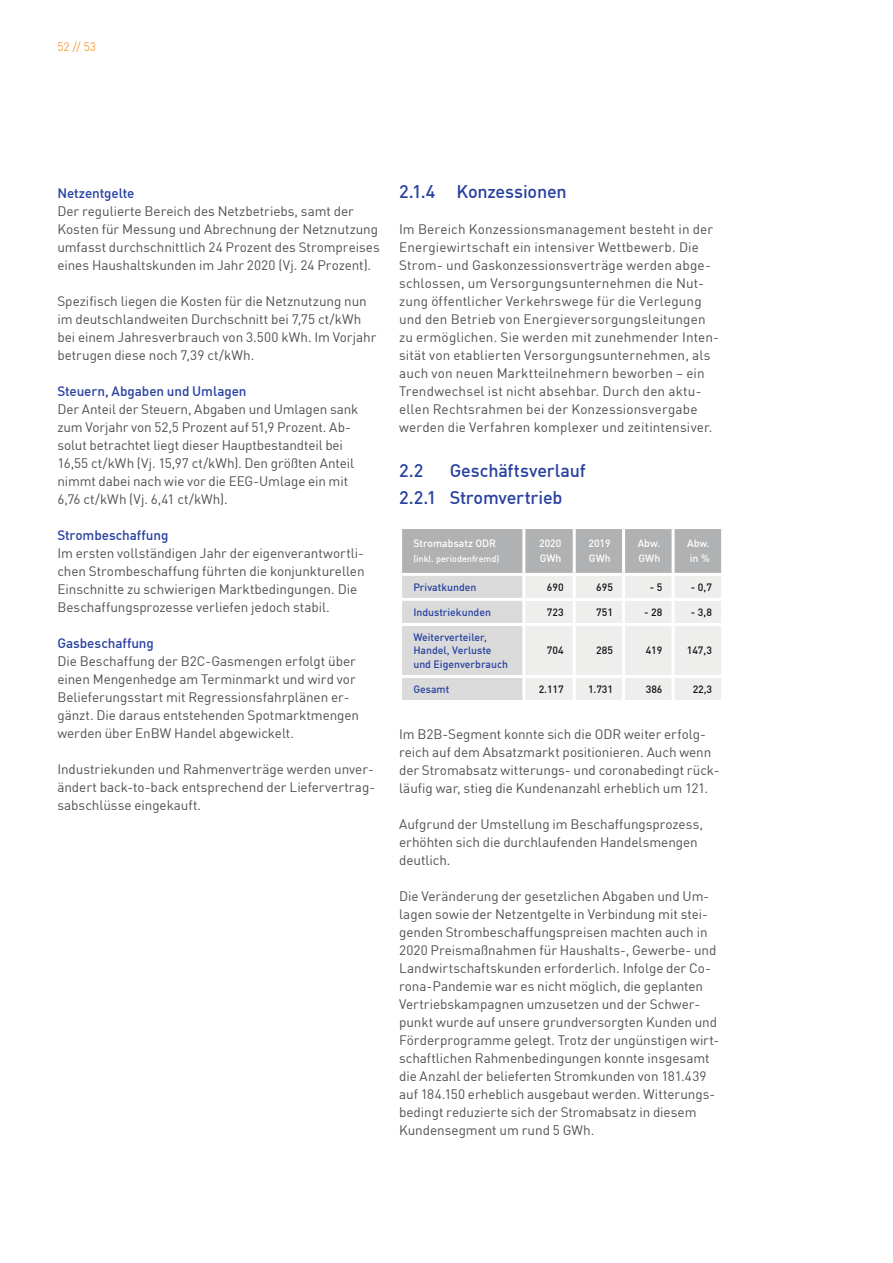
<style>
.page{position:relative;width:893px;height:1263px;background:#fff}
.page>*{position:absolute;margin:0;border:0;box-sizing:border-box;transform-origin:0 0}
.t1{font:500 18px/27px "En BWDIN Pro";letter-spacing:-.01em;color:#28419f}
.t2{font:13.5px/18px "En BWDIN Pro";color:#4f4f4e}
.t3{font:500 13.5px "En BWDIN Pro";letter-spacing:-.005em;color:#28419f}
.t4{font:300 12px "En BWDIN Pro";color:#f28105}
.t5{font:500 10.5px/13.5px "En BWDIN Pro";color:#28419f}
.t6{font:500 10.5px "En BWDIN Pro";color:#131413}
.t7{font:500 10.5px/15px "En BWDIN Pro";color:#fff}
.t8{font:500 9px "En BWDIN Pro";color:#fff}
</style>
<div class="page">
<svg style="left:402px;top:529px;width:319px;height:171px;background:#d7d7d7"></svg>
<hr style="left:522px;top:529px;width:3px;height:44px;background:#fff">
<hr style="left:399px;top:573px;width:125px;height:3px;background:#fff">
<hr style="left:524px;top:573px;width:50px;height:3px;background:#fff">
<hr style="left:573px;top:529px;width:3px;height:44px;background:#fff">
<hr style="left:622px;top:529px;width:3px;height:44px;background:#fff">
<hr style="left:672px;top:529px;width:3px;height:44px;background:#fff">
<hr style="left:522px;top:576px;width:3px;height:22px;background:#fff">
<hr style="left:574px;top:573px;width:50px;height:3px;background:#fff">
<hr style="left:573px;top:576px;width:3px;height:22px;background:#fff">
<hr style="left:624px;top:573px;width:49px;height:3px;background:#fff">
<hr style="left:622px;top:576px;width:3px;height:22px;background:#fff">
<hr style="left:673px;top:573px;width:51px;height:3px;background:#fff">
<hr style="left:672px;top:576px;width:3px;height:22px;background:#fff">
<hr style="left:399px;top:598px;width:125px;height:3px;background:#fff">
<hr style="left:524px;top:598px;width:50px;height:3px;background:#fff">
<hr style="left:522px;top:601px;width:3px;height:22px;background:#fff">
<hr style="left:574px;top:598px;width:50px;height:3px;background:#fff">
<hr style="left:573px;top:601px;width:3px;height:22px;background:#fff">
<hr style="left:624px;top:598px;width:49px;height:3px;background:#fff">
<hr style="left:622px;top:601px;width:3px;height:22px;background:#fff">
<hr style="left:673px;top:598px;width:51px;height:3px;background:#fff">
<hr style="left:672px;top:601px;width:3px;height:22px;background:#fff">
<hr style="left:399px;top:623px;width:125px;height:3px;background:#fff">
<hr style="left:524px;top:623px;width:50px;height:3px;background:#fff">
<hr style="left:522px;top:626px;width:3px;height:49px;background:#fff">
<hr style="left:574px;top:623px;width:50px;height:3px;background:#fff">
<hr style="left:573px;top:626px;width:3px;height:49px;background:#fff">
<hr style="left:624px;top:623px;width:49px;height:3px;background:#fff">
<hr style="left:622px;top:626px;width:3px;height:49px;background:#fff">
<hr style="left:673px;top:623px;width:51px;height:3px;background:#fff">
<hr style="left:672px;top:626px;width:3px;height:49px;background:#fff">
<hr style="left:399px;top:675px;width:125px;height:3px;background:#fff">
<hr style="left:524px;top:675px;width:50px;height:3px;background:#fff">
<hr style="left:522px;top:678px;width:3px;height:22px;background:#fff">
<hr style="left:574px;top:675px;width:50px;height:3px;background:#fff">
<hr style="left:573px;top:678px;width:3px;height:22px;background:#fff">
<hr style="left:624px;top:675px;width:49px;height:3px;background:#fff">
<hr style="left:622px;top:678px;width:3px;height:22px;background:#fff">
<hr style="left:673px;top:675px;width:51px;height:3px;background:#fff">
<hr style="left:672px;top:678px;width:3px;height:22px;background:#fff">
<p class="t4" style="left:57px;top:37px;width:40px">52 // 53</p>
<p class="t3" style="left:57px;top:183px;width:78px">Netzentgelte</p>
<p class="t2" style="left:57px;top:201px;width:324px">Der regulierte Bereich des Netzbetriebs, samt der Kosten für Messung und Abrechnung der Netznutzung umfasst durchschnittlich 24 Prozent des Strompreises eines Haushaltskunden im Jahr 2020 (Vj. 24 Prozent).</p>
<p class="t2" style="left:57px;top:291px;width:320px">Spezifisch liegen die Kosten für die Netznutzung nun im deutschlandweiten Durchschnitt bei 7,75 ct/kWh bei einem Jahresverbrauch von 3.500 kWh. Im Vorjahr betrugen diese noch 7,39 ct/kWh.</p>
<p class="t3" style="left:57px;top:381px;width:191px">Steuern, Abgaben und Umlagen</p>
<p class="t2" style="left:57px;top:399px;width:303px">Der Anteil der Steuern, Abgaben und Umlagen sank zum Vorjahr von 52,5 Prozent auf 51,9 Prozent. Ab&shy;solut betrachtet liegt dieser Hauptbestandteil bei 16,55 ct/kWh (Vj. 15,97 ct/kWh). Den größten Anteil nimmt dabei nach wie vor die EEG-Umlage ein mit 6,76 ct/kWh (Vj. 6,41 ct/kWh).</p>
<p class="t3" style="left:57px;top:525px;width:113px">Strombeschaffung</p>
<p class="t2" style="left:57px;top:543px;width:309px">Im ersten vollständigen Jahr der eigenverantwortli&shy;chen Strombeschaffung führten die konjunkturellen Einschnitte zu schwierigen Marktbedingungen. Die Beschaffungsprozesse verliefen jedoch stabil.</p>
<p class="t3" style="left:57px;top:633px;width:98px">Gasbeschaffung</p>
<p class="t2" style="left:57px;top:651px;width:303px">Die Beschaffung der B2C-Gasmengen erfolgt über einen Mengenhedge am Terminmarkt und wird vor Belieferungsstart mit Regressionsfahrplänen er&shy;gänzt. Die daraus entstehenden Spotmarktmengen werden über EnBW Handel abgewickelt.</p>
<p class="t2" style="left:57px;top:759px;width:319px;text-align:justify">Industriekunden und Rahmenverträge werden unver&shy;ändert back-to-back entsprechend der Liefervertrag&shy;sabschlüsse eingekauft.</p>
<h1 class="t1" style="left:399px;top:176px;width:169px">2.1.4 Konzessionen</h1>
<p class="t2" style="left:399px;top:219px;width:321px">Im Bereich Konzessionsmanagement besteht in der Energiewirtschaft ein intensiver Wettbewerb. Die Strom- und Gaskonzessionsverträge werden abge&shy;schlossen, um Versorgungsunternehmen die Nut&shy;zung öffentlicher Verkehrswege für die Verlegung und den Betrieb von Energieversorgungsleitungen zu ermöglichen. Sie werden mit zunehmender Inten&shy;sität von etablierten Versorgungsunternehmen, als auch von neuen Marktteilnehmern beworben – ein Trendwechsel ist nicht absehbar. Durch den aktu&shy;ellen Rechtsrahmen bei der Konzessionsvergabe werden die Verfahren komplexer und zeitintensiver.</p>
<h1 class="t1" style="left:399px;top:455px;width:26px">2.2</h1>
<h1 class="t1" style="left:399px;top:455px;width:188px;text-indent:51px">Geschäftsverlauf<br>2.2.1 Stromvertrieb</h1>
<p class="t7" style="left:413px;top:535px;width:84px">Stromabsatz ODR</p>
<p class="t8" style="left:413px;top:552px;width:87px">(inkl. periodenfremd)</p>
<p class="t7" style="left:539px;top:535px;width:24px">2020<br>GWh</p>
<p class="t7" style="left:588px;top:535px;width:24px">2019<br>GWh</p>
<p class="t7" style="left:638px;top:535px;width:24px">Abw.<br>GWh</p>
<p class="t7" style="left:687px;top:535px;width:24px">Abw. in %</p>
<p class="t5" style="left:413px;top:579px;width:65px">Privatkunden</p>
<p class="t6" style="left:547px;top:579px;width:18px">690</p>
<p class="t6" style="left:596px;top:579px;width:18px">695</p>
<p class="t6" style="left:650px;top:579px;width:14px">- 5</p>
<p class="t6" style="left:691px;top:579px;width:23px">- 0,7</p>
<p class="t5" style="left:413px;top:604px;width:79px">Industriekunden</p>
<p class="t6" style="left:547px;top:604px;width:18px">723</p>
<p class="t6" style="left:596px;top:604px;width:18px">751</p>
<p class="t6" style="left:644px;top:604px;width:20px">- 28</p>
<p class="t6" style="left:691px;top:604px;width:23px">- 3,8</p>
<p class="t5" style="left:413px;top:629px;width:96px">Weiterverteiler,<br>Handel, Verluste und Eigenverbrauch</p>
<p class="t6" style="left:547px;top:642px;width:18px">704</p>
<p class="t6" style="left:596px;top:642px;width:18px">285</p>
<p class="t6" style="left:646px;top:642px;width:18px">419</p>
<p class="t6" style="left:687px;top:642px;width:27px">147,3</p>
<p class="t5" style="left:413px;top:681px;width:38px">Gesamt</p>
<p class="t6" style="left:539px;top:681px;width:26px">2.117</p>
<p class="t6" style="left:588px;top:681px;width:26px">1.731</p>
<p class="t6" style="left:646px;top:681px;width:18px">386</p>
<p class="t6" style="left:693px;top:681px;width:21px">22,3</p>
<p class="t2" style="left:399px;top:723px;width:322px">Im B2B-Segment konnte sich die ODR weiter erfolg&shy;reich auf dem Absatzmarkt positionieren. Auch wenn der Stromabsatz witterungs- und coronabedingt rück&shy;läufig war, stieg die Kundenanzahl erheblich um 121.</p>
<p class="t2" style="left:399px;top:813px;width:305px">Aufgrund der Umstellung im Beschaffungsprozess, erhöhten sich die durchlaufenden Handelsmengen deutlich.</p>
<p class="t2" style="left:399px;top:885px;width:322px">Die Veränderung der gesetzlichen Abgaben und Um&shy;lagen sowie der Netzentgelte in Verbindung mit stei&shy;genden Strombeschaffungspreisen machten auch in 2020 Preismaßnahmen für Haushalts-, Gewerbe- und Landwirtschaftskunden erforderlich. Infolge der Co&shy;rona-Pandemie war es nicht möglich, die geplanten Vertriebskampagnen umzusetzen und der Schwer&shy;punkt wurde auf unsere grundversorgten Kunden und Förderprogramme gelegt. Trotz der ungünstigen wirt&shy;schaftlichen Rahmenbedingungen konnte insgesamt die Anzahl der belieferten Stromkunden von 181.439 auf 184.150 erheblich ausgebaut werden. Witterungs&shy;bedingt reduzierte sich der Stromabsatz in diesem Kundensegment um rund 5 GWh.</p>
</div>
